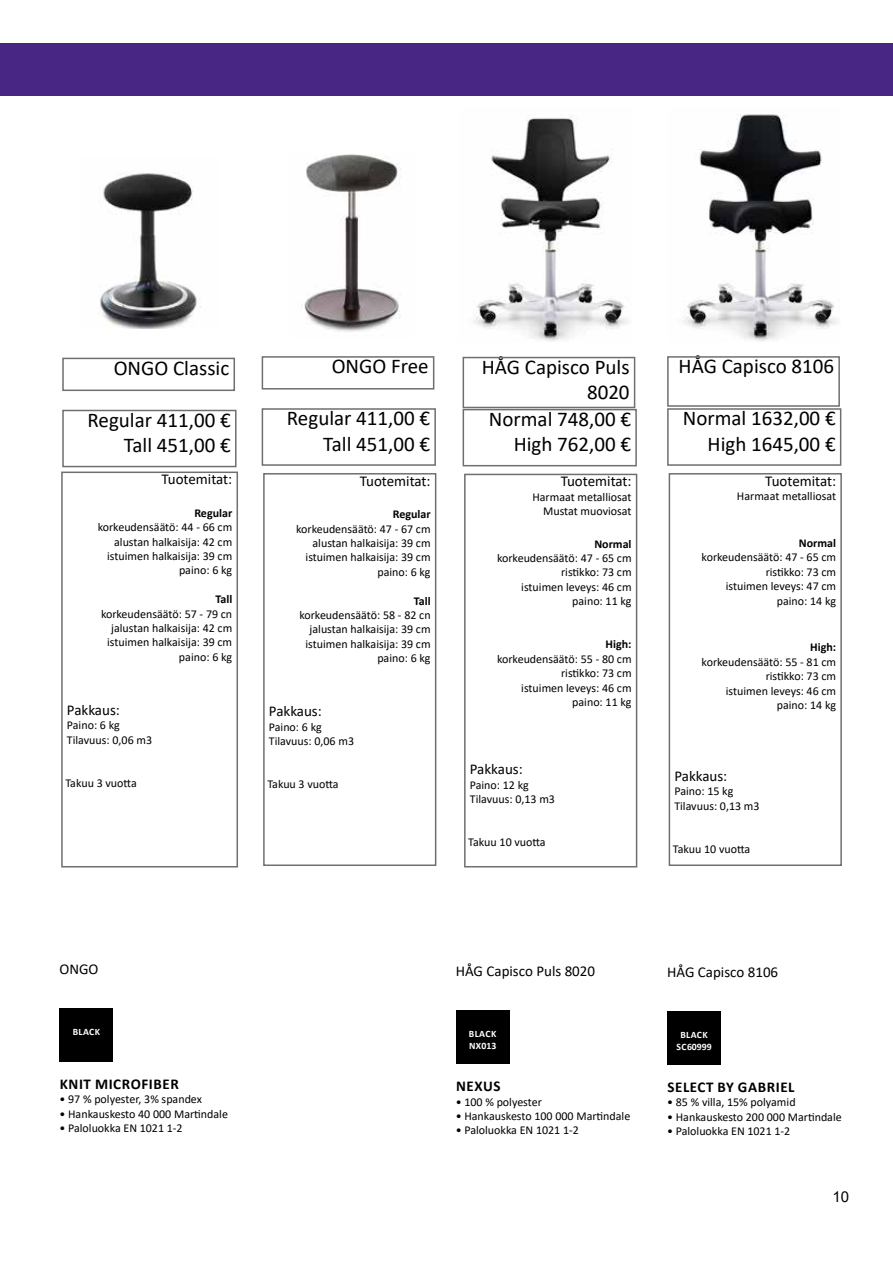
<style>
.page{position:relative;width:893px;height:1263px;background:#fff}
.page>*{position:absolute;margin:0;border:0;box-sizing:border-box;transform-origin:0 0}
.t1{font:21px/25.2px "Calibri";color:#000;text-align:right}
.t2{font:15px "Calibri";color:#000}
.t3{font:700 15px "Calibri";letter-spacing:.04em;color:#000}
.t4{font:15px "Arial";color:#000}
.t5{font:12px/14.4px "Calibri";color:#000;text-align:right}
.t6{font:700 12px "Calibri";color:#000}
.t7{font:700 9.75px/11.7px "Calibri";letter-spacing:.035em;color:#fff}
</style>
<div class="page">
<div style="left:0;top:44px;width:893px;height:52px;background:#482683"></div>
<div style="left:62px;top:358px;width:173px;height:33px;border:2px solid #706f6f"></div>
<div style="left:62px;top:410px;width:175px;height:57px;border:2px solid #706f6f"></div>
<div style="left:61px;top:471px;width:177px;height:396px;border:2px solid #706f6f"></div>
<div style="left:59px;top:1008px;width:54px;height:54px;background:#000"></div>
<img style="left:98px;top:173px;width:103px;height:155px">
<div style="left:263px;top:473px;width:173px;height:393px;border:2px solid #706f6f"></div>
<div style="left:262px;top:356px;width:172px;height:34px;border:2px solid #706f6f"></div>
<div style="left:262px;top:408px;width:174px;height:58px;border:2px solid #706f6f"></div>
<img style="left:301px;top:154px;width:100px;height:178px">
<div style="left:464px;top:474px;width:173px;height:393px;border:2px solid #706f6f"></div>
<div style="left:463px;top:357px;width:172px;height:51px;border:2px solid #706f6f"></div>
<div style="left:463px;top:409px;width:174px;height:57px;border:2px solid #706f6f"></div>
<div style="left:669px;top:473px;width:173px;height:393px;border:2px solid #706f6f"></div>
<div style="left:667px;top:356px;width:173px;height:51px;border:2px solid #706f6f"></div>
<div style="left:667px;top:408px;width:174px;height:58px;border:2px solid #706f6f"></div>
<img style="left:473px;top:117px;width:155px;height:224px">
<img style="left:683px;top:114px;width:155px;height:227px">
<div style="left:456px;top:1010px;width:54px;height:54px;background:#000"></div>
<div style="left:667px;top:1011px;width:54px;height:54px;background:#000"></div>
<h1 class="t1" style="left:114px;top:355px;width:117px">ONGO Classic</h1>
<h1 class="t1" style="left:88px;top:407px;width:145px">Regular 411,00 €<br>Tall 451,00 €</h1>
<p class="t2" style="left:161px;top:469px;width:72px">Tuotemitat:</p>
<p class="t6" style="left:194px;top:504px;width:39px">Regular</p>
<p class="t5" style="left:98px;top:520px;width:136px">korkeudensäätö: 44 - 66 cm alustan halkaisija: 42 cm istuimen halkaisija: 39 cm paino: 6 kg</p>
<p class="t6" style="left:215px;top:591px;width:18px">Tall</p>
<p class="t5" style="left:101px;top:606px;width:133px">korkeudensäätö: 57 - 79 cn jalustan halkaisija: 42 cm istuimen halkaisija: 39 cm paino: 6 kg</p>
<p class="t2" style="left:67px;top:699px;width:54px">Pakkaus:</p>
<p class="t5" style="left:67px;top:718px;width:87px;text-align:left">Paino: 6 kg<br>Tilavuus: 0,06 m3</p>
<p class="t5" style="left:65px;top:775px;width:73px">Takuu 3 vuotta</p>
<h1 class="t1" style="left:332px;top:353px;width:98px">ONGO Free</h1>
<h1 class="t1" style="left:287px;top:405px;width:145px">Regular 411,00 €<br>Tall 451,00 €</h1>
<p class="t2" style="left:360px;top:470px;width:72px">Tuotemitat:</p>
<p class="t6" style="left:393px;top:506px;width:39px">Regular</p>
<p class="t5" style="left:296px;top:521px;width:136px">korkeudensäätö: 47 - 67 cm alustan halkaisija: 39 cm istuimen halkaisija: 39 cm paino: 6 kg</p>
<p class="t6" style="left:414px;top:592px;width:18px">Tall</p>
<p class="t5" style="left:299px;top:607px;width:133px">korkeudensäätö: 58 - 82 cn jalustan halkaisija: 39 cm istuimen halkaisija: 39 cm paino: 6 kg</p>
<p class="t2" style="left:269px;top:701px;width:54px">Pakkaus:</p>
<p class="t5" style="left:269px;top:719px;width:87px;text-align:left">Paino: 6 kg<br>Tilavuus: 0,06 m3</p>
<p class="t5" style="left:267px;top:777px;width:73px">Takuu 3 vuotta</p>
<h1 class="t1" style="left:482px;top:354px;width:151px;line-height:25.8px">HÅG Capisco Puls<br>8020<br>Normal 748,00 €<br>High 762,00 €</h1>
<p class="t2" style="left:561px;top:471px;width:72px">Tuotemitat:</p>
<p class="t5" style="left:532px;top:489px;width:101px">Harmaat metalliosat<br>Mustat muoviosat</p>
<p class="t6" style="left:594px;top:535px;width:39px">Normal</p>
<p class="t5" style="left:497px;top:550px;width:136px">korkeudensäätö: 47 - 65 cm ristikko: 73 cm<br>istuimen leveys: 46 cm paino: 11 kg</p>
<p class="t6" style="left:606px;top:636px;width:27px">High:</p>
<p class="t5" style="left:497px;top:651px;width:136px">korkeudensäätö: 55 - 80 cm ristikko: 73 cm<br>istuimen leveys: 46 cm paino: 11 kg</p>
<p class="t2" style="left:470px;top:759px;width:54px">Pakkaus:</p>
<p class="t5" style="left:470px;top:777px;width:87px;text-align:left">Paino: 12 kg<br>Tilavuus: 0,13 m3</p>
<p class="t5" style="left:468px;top:835px;width:79px">Takuu 10 vuotta</p>
<h1 class="t1" style="left:679px;top:353px;width:157px">HÅG Capisco 8106</h1>
<h1 class="t1" style="left:683px;top:405px;width:154px">Normal 1632,00 €<br>High 1645,00 €</h1>
<p class="t2" style="left:765px;top:470px;width:72px">Tuotemitat:</p>
<p class="t5" style="left:737px;top:489px;width:101px">Harmaat metalliosat</p>
<p class="t6" style="left:799px;top:534px;width:39px">Normal</p>
<p class="t5" style="left:702px;top:550px;width:136px">korkeudensäätö: 47 - 65 cm ristikko: 73 cm<br>istuimen leveys: 47 cm paino: 14 kg</p>
<p class="t6" style="left:810px;top:639px;width:27px">High:</p>
<p class="t5" style="left:702px;top:654px;width:136px">korkeudensäätö: 55 - 81 cm ristikko: 73 cm<br>istuimen leveys: 46 cm paino: 14 kg</p>
<p class="t2" style="left:674px;top:766px;width:54px">Pakkaus:</p>
<p class="t5" style="left:674px;top:784px;width:87px;text-align:left">Paino: 15 kg<br>Tilavuus: 0,13 m3</p>
<p class="t5" style="left:673px;top:841px;width:79px">Takuu 10 vuotta</p>
<p class="t2" style="left:59px;top:958px;width:41px">ONGO</p>
<p class="t2" style="left:456px;top:961px;width:141px">HÅG Capisco Puls 8020</p>
<p class="t2" style="left:667px;top:961px;width:113px">HÅG Capisco 8106</p>
<p class="t7" style="left:73px;top:1026px;width:29px">BLACK</p>
<p class="t7" style="left:469px;top:1028px;width:29px">BLACK<br>NX013</p>
<p class="t7" style="left:677px;top:1029px;width:37px;text-align:center">BLACK<br>SC60999</p>
<p class="t3" style="left:60px;top:1073px;width:121px">KNIT MICROFIBER</p>
<p class="t5" style="left:59px;top:1092px;width:144px">• 97 % polyester, 3% spandex</p>
<p class="t5" style="left:59px;top:1106px;width:170px">• Hankauskesto 40 000 Martindale</p>
<p class="t5" style="left:59px;top:1120px;width:125px">• Paloluokka EN 1021 1-2</p>
<p class="t3" style="left:456px;top:1075px;width:46px">NEXUS</p>
<p class="t5" style="left:456px;top:1094px;width:88px">• 100 % polyester</p>
<p class="t5" style="left:456px;top:1108px;width:176px">• Hankauskesto 100 000 Martindale</p>
<p class="t5" style="left:456px;top:1123px;width:125px">• Paloluokka EN 1021 1-2</p>
<p class="t3" style="left:667px;top:1076px;width:129px">SELECT BY GABRIEL</p>
<p class="t5" style="left:667px;top:1095px;width:130px">• 85 % villa, 15% polyamid</p>
<p class="t5" style="left:667px;top:1109px;width:176px">• Hankauskesto 200 000 Martindale</p>
<p class="t5" style="left:667px;top:1123px;width:125px">• Paloluokka EN 1021 1-2</p>
<p class="t4" style="left:832px;top:1186px;width:18px">10</p>
</div>
